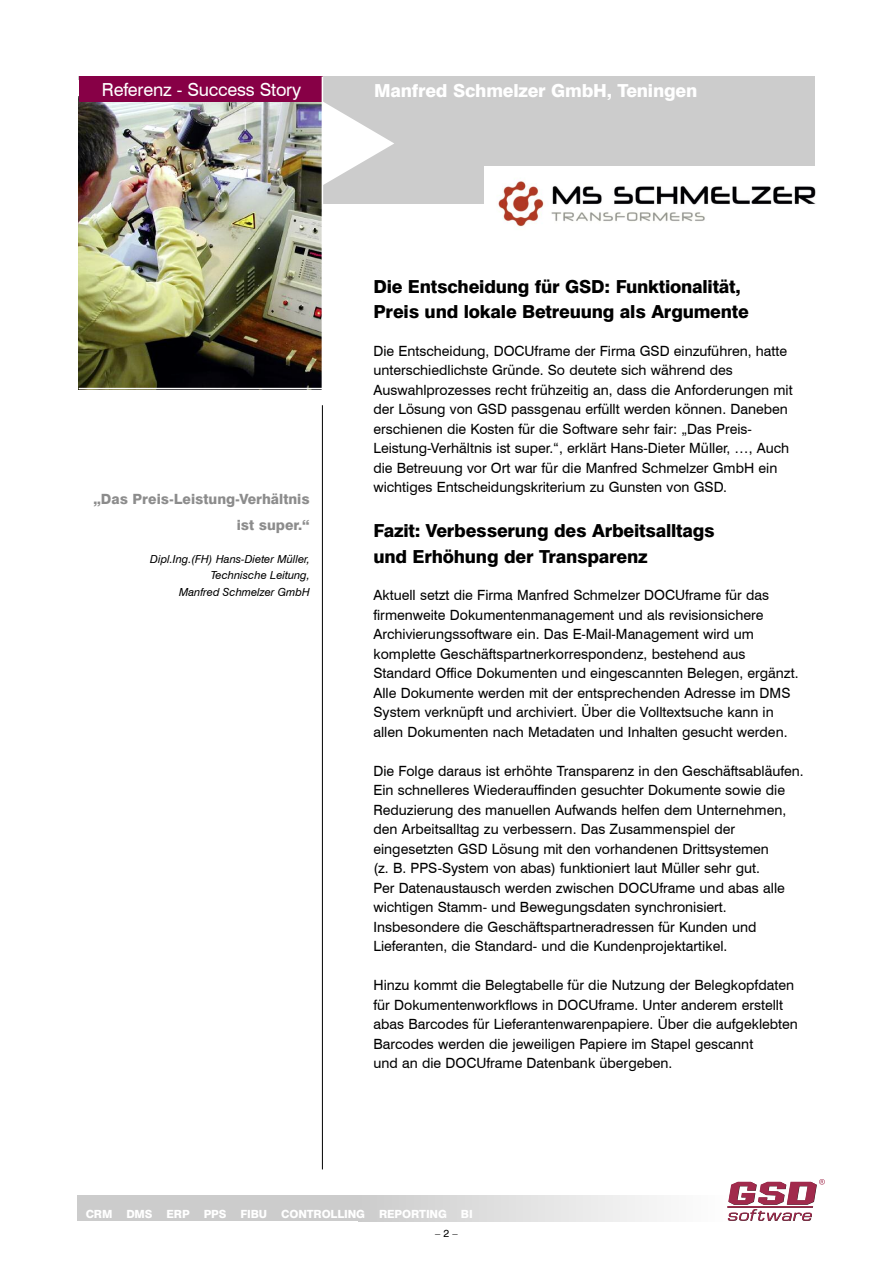
<style>
.page{position:relative;width:893px;height:1263px;background:#fff}
.page>*{position:absolute;margin:0;border:0;box-sizing:border-box;transform-origin:0 0}
.t1{font:800 18px/25.5px "Swiss 721 BT";letter-spacing:-.01em;color:#000}
.t2{font:800 18px "Swiss 721 BT";letter-spacing:-.01em;color:#fff}
.t3{font:18px "Swiss 721 BT";letter-spacing:-.01em;color:#fff}
.t4{font:14.1px/19.5px "Swiss 721 BT";color:#000}
.t5{font:800 14.1px/25.5px "Swiss 721 BT";color:#8c8c8c;text-align:right}
.t6{font:800 11.25px "Swiss 721 BT";letter-spacing:-.01em;color:#fff}
.t7{font:italic 11.1px/16.5px "Swiss 721 BT";color:#000;text-align:right}
.t8{font:10.5px "Swiss 721 BT";color:#000}
</style>
<div class="page">
<div style="left:79px;top:77px;width:736px;height:127px;background:#ccc"></div>
<img style="left:79px;top:102px;width:243px;height:286px">
<div style="left:79px;top:77px;width:243px;height:25px;background:#870046"></div>
<hr style="left:322px;top:405px;width:1px;height:764px;background:#000">
<hr style="left:322px;top:77px;width:1px;height:323px;background:#fff">
<svg style="left:323px;top:102px;width:71px;height:83px"></svg>
<div style="left:359px;top:1196px;width:370px;height:25px;background:linear-gradient(to right,#ccc,#fefefe)"></div>
<div style="left:77px;top:1196px;width:283px;height:25px;background:#ccc"></div>
<hr style="left:727px;top:1206px;width:86px;height:2px;background:#231f20">
<hr style="left:727px;top:1206px;width:86px;height:1px;background:#a12a4c">
<svg style="left:728px;top:1179px;width:97px;height:42px"></svg>
<div style="left:484px;top:167px;width:341px;height:84px;background:#fff"></div>
<img style="left:498px;top:181px;width:318px;height:46px">
<p class="t3" style="left:102px;top:79px;width:201px">Referenz - Success Story</p>
<p class="t2" style="left:374px;top:79px;width:325px">Manfred Schmelzer GmbH, Teningen</p>
<p class="t5" style="left:94px;top:486px;width:218px">„Das Preis-Leistung-Verhältnis ist super.“</p>
<p class="t7" style="left:150px;top:550px;width:161px">Dipl.Ing.(FH) Hans-Dieter Müller,<br>Technische Leitung,<br>Manfred Schmelzer GmbH</p>
<p class="t1" style="left:373px;top:274px;width:377px">Die Entscheidung für GSD: Funktionalität,<br>Preis und lokale Betreuung als Argumente</p>
<p class="t4" style="left:373px;top:341px;width:421px">Die Entscheidung, DOCUframe der Firma GSD einzuführen, hatte unterschiedlichste Gründe. So deutete sich während des Auswahlprozesses recht frühzeitig an, dass die Anforderungen mit der Lösung von GSD passgenau erfüllt werden können. Daneben erschienen die Kosten für die Software sehr fair: „Das Preis-Leistung-Verhältnis ist super.“, erklärt Hans-Dieter Müller, …, Auch die Betreuung vor Ort war für die Manfred Schmelzer GmbH ein wichtiges Entscheidungskriterium zu Gunsten von GSD.</p>
<p class="t1" style="left:373px;top:518px;width:343px">Fazit: Verbesserung des Arbeitsalltags und Erhöhung der Transparenz</p>
<p class="t4" style="left:373px;top:585px;width:427px">Aktuell setzt die Firma Manfred Schmelzer DOCUframe für das firmenweite Dokumentenmanagement und als revisionsichere Archivierungssoftware ein. Das E-Mail-Management wird um komplette Geschäftspartnerkorrespondenz, bestehend aus Standard Office Dokumenten und eingescannten Belegen, ergänzt.<br>Alle Dokumente werden mit der entsprechenden Adresse im DMS System verknüpft und archiviert. Über die Volltextsuche kann in allen Dokumenten nach Metadaten und Inhalten gesucht werden.</p>
<p class="t4" style="left:373px;top:761px;width:432px">Die Folge daraus ist erhöhte Transparenz in den Geschäftsabläufen.<br>Ein schnelleres Wiederauffinden gesuchter Dokumente sowie die Reduzierung des manuellen Aufwands helfen dem Unternehmen, den Arbeitsalltag zu verbessern. Das Zusammenspiel der eingesetzten GSD Lösung mit den vorhandenen Drittsystemen<br>(z. B. PPS-System von abas) funktioniert laut Müller sehr gut.<br>Per Datenaustausch werden zwischen DOCUframe und abas alle wichtigen Stamm- und Bewegungsdaten synchronisiert.<br>Insbesondere die Geschäftspartneradressen für Kunden und Lieferanten, die Standard- und die Kundenprojektartikel.</p>
<p class="t4" style="left:373px;top:975px;width:426px">Hinzu kommt die Belegtabelle für die Nutzung der Belegkopfdaten für Dokumentenworkflows in DOCUframe. Unter anderem erstellt abas Barcodes für Lieferantenwarenpapiere. Über die aufgeklebten Barcodes werden die jeweiligen Papiere im Stapel gescannt<br>und an die DOCUframe Datenbank übergeben.</p>
<p class="t6" style="left:86px;top:1207px;width:389px">CRM DMS ERP PPS FIBU CONTROLLING REPORTING BI</p>
<p class="t8" style="left:435px;top:1227px;width:24px">–2–</p>
</div>
